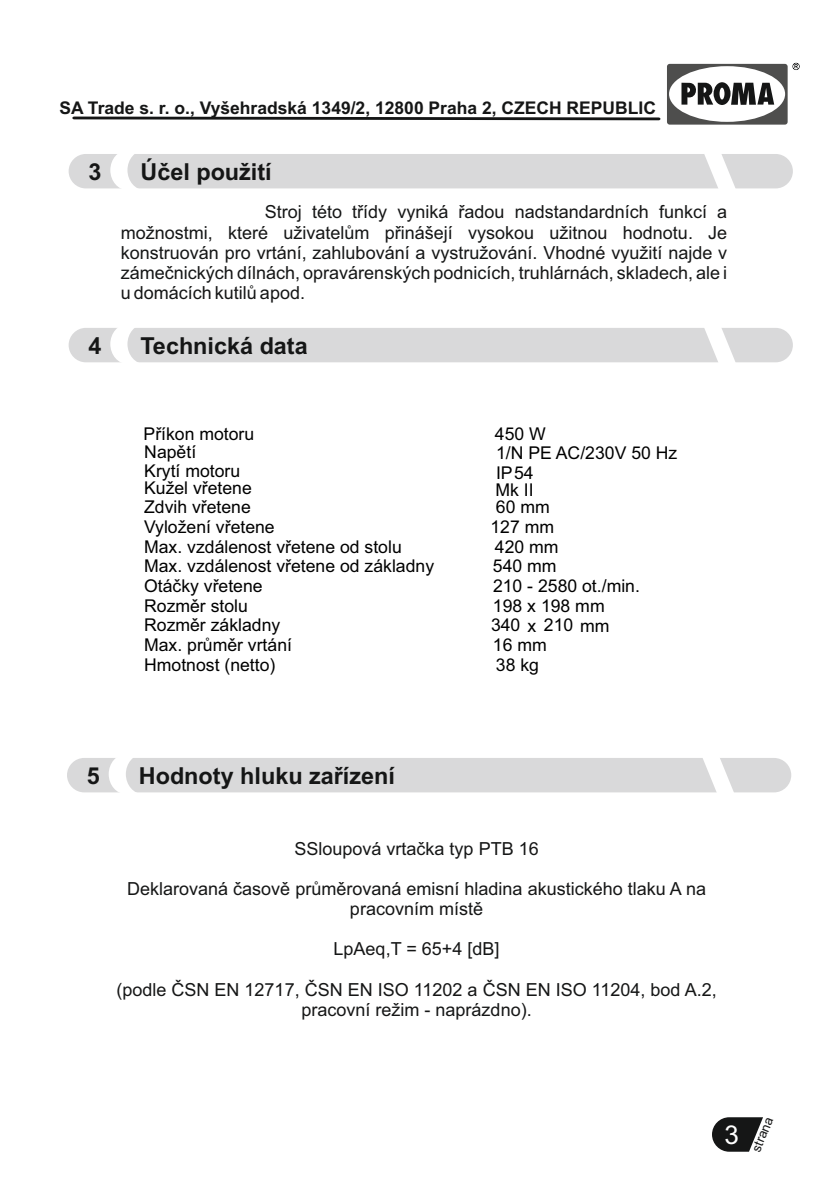
<style>
.page{position:relative;width:840px;height:1191px;background:#fff}
.page>*{position:absolute;margin:0;border:0;box-sizing:border-box;transform-origin:0 0}
.t1{font:26px "Arial";color:#fff}
.t2{font:700 23.4px "Arial";color:#151616}
.t3{font:18px/20.2px "Arial";color:#151616;text-align:center}
.t4{font:17.6px "Arial";color:#000}
.t5{font:700 17.4px "Arial";color:#151616}
.t6{font:13px "Arial";color:#151616}
</style>
<div class="page">
<svg style="left:712px;top:1117px;width:50px;height:34px"></svg>
<div style="left:69px;top:154px;width:723px;height:34px;background:#d9d9da;border-radius:17px"></div>
<svg style="left:701px;top:154px;width:37px;height:35px"></svg>
<svg style="left:667px;top:63px;width:132px;height:62px"></svg>
<svg style="left:72px;top:117px;width:588px;height:3px;background:#2e2f2f"></svg>
<svg style="left:110px;top:154px;width:35px;height:35px"></svg>
<div style="left:69px;top:328px;width:723px;height:34px;background:#d9d9da;border-radius:17px"></div>
<svg style="left:701px;top:328px;width:37px;height:35px"></svg>
<svg style="left:110px;top:328px;width:35px;height:35px"></svg>
<div style="left:67px;top:758px;width:723px;height:34px;background:#d9d9da;border-radius:17px"></div>
<svg style="left:699px;top:758px;width:37px;height:35px"></svg>
<svg style="left:109px;top:758px;width:34px;height:35px"></svg>
<p class="t5" style="left:59px;top:102px;width:597px">SA Trade s. r. o., Vyšehradská 1349/2, 12800 Praha 2, CZECH REPUBLIC</p>
<p class="t2" style="left:88px;top:163px;width:14px">3</p>
<p class="t2" style="left:140px;top:163px;width:133px">Účel použití</p>
<p class="t3" style="left:121px;top:204px;width:607px;text-align:justify;text-indent:144px">Stroj této třídy vyniká řadou nadstandardních funkcí a možnostmi, které uživatelům přinášejí vysokou užitnou hodnotu. Je konstruován pro vrtání, zahlubování a vystružování. Vhodné využití najde v zámečnických dílnách, opravárenských podnicích, truhlárnách, skladech, ale i u domácích kutilů apod.</p>
<p class="t2" style="left:88px;top:337px;width:14px">4</p>
<p class="t2" style="left:140px;top:337px;width:169px">Technická data</p>
<p class="t4" style="left:143px;top:427px;width:112px">Příkon motoru</p>
<p class="t4" style="left:494px;top:427px;width:52px">450 W</p>
<p class="t4" style="left:144px;top:445px;width:53px">Napětí</p>
<p class="t4" style="left:496px;top:446px;width:183px">1/N PE AC/230V 50 Hz</p>
<p class="t4" style="left:144px;top:464px;width:97px">Krytí motoru</p>
<p class="t4" style="left:496px;top:466px;width:39px">IP54</p>
<p class="t4" style="left:144px;top:481px;width:109px">Kužel vřetene</p>
<p class="t4" style="left:495px;top:483px;width:40px">Mk II</p>
<p class="t4" style="left:144px;top:500px;width:108px">Zdvih vřetene</p>
<p class="t4" style="left:495px;top:500px;width:55px">60 mm</p>
<p class="t4" style="left:144px;top:520px;width:132px">Vyložení vřetene</p>
<p class="t4" style="left:490px;top:520px;width:65px">127 mm</p>
<p class="t4" style="left:144px;top:540px;width:259px">Max. vzdálenost vřetene od stolu</p>
<p class="t4" style="left:494px;top:540px;width:65px">420 mm</p>
<p class="t4" style="left:144px;top:559px;width:291px">Max. vzdálenost vřetene od základny</p>
<p class="t4" style="left:492px;top:559px;width:65px">540 mm</p>
<p class="t4" style="left:144px;top:579px;width:120px">Otáčky vřetene</p>
<p class="t4" style="left:492px;top:579px;width:148px">210 - 2580 ot./min.</p>
<p class="t4" style="left:144px;top:599px;width:105px">Rozměr stolu</p>
<p class="t4" style="left:492px;top:599px;width:113px">198 x 198 mm</p>
<p class="t4" style="left:144px;top:618px;width:138px">Rozměr základny</p>
<p class="t4" style="left:490px;top:618px;width:120px">340 x 210 mm</p>
<p class="t4" style="left:144px;top:638px;width:149px">Max. průměr vrtání</p>
<p class="t4" style="left:492px;top:638px;width:55px">16 mm</p>
<p class="t4" style="left:144px;top:658px;width:133px">Hmotnost (netto)</p>
<p class="t4" style="left:495px;top:658px;width:45px">38 kg</p>
<p class="t2" style="left:87px;top:767px;width:14px">5</p>
<p class="t2" style="left:139px;top:767px;width:257px">Hodnoty hluku zařízení</p>
<p class="t3" style="left:294px;top:840px;width:246px">SSloupová vrtačka typ PTB 16</p>
<p class="t3" style="left:127px;top:880px;width:580px">Deklarovaná časově průměrovaná emisní hladina akustického tlaku A na pracovním místě</p>
<p class="t3" style="left:333px;top:940px;width:167px">LpAeq,T = 65+4 [dB]</p>
<p class="t3" style="left:116px;top:980px;width:601px">(podle ČSN EN 12717, ČSN EN ISO 11202 a ČSN EN ISO 11204, bod A.2, pracovní režim - naprázdno).</p>
<h1 class="t1" style="left:724px;top:1125px;width:16px">3</h1>
<p class="t6" style="left:750px;top:1149px;width:38px;rotate:-68deg">strana</p>
</div>
